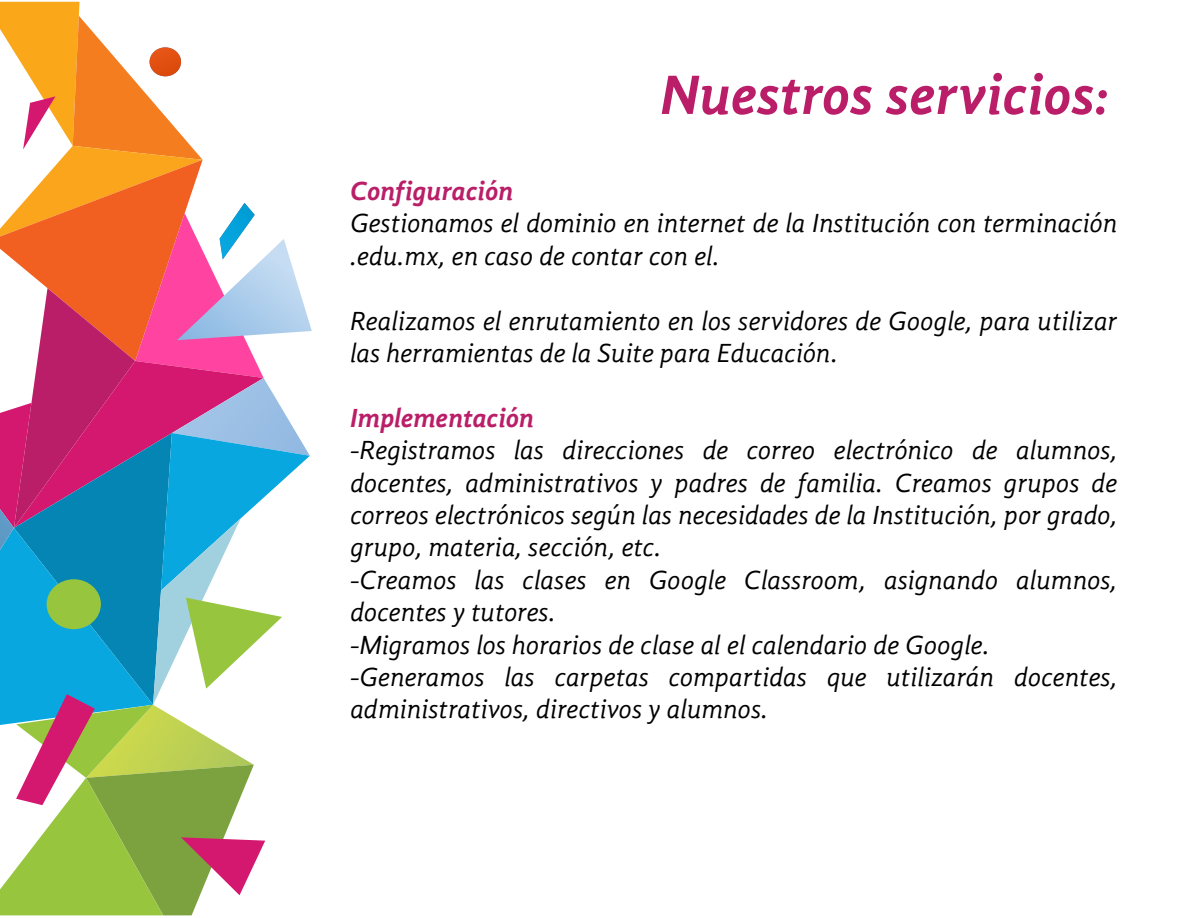
<style>
.page{position:relative;width:1188px;height:918px;background:#fff}
.page>*{position:absolute;margin:0;border:0;box-sizing:border-box;transform-origin:0 0}
.t1{font:italic 700 57px "Gandhi Sans";color:#ba1e68}
.t2{font:italic 27px/32.4px "Gandhi Sans";color:#000}
.t3{font:italic 700 27px "Gandhi Sans";letter-spacing:-.01em;color:#ba1e68}
</style>
<div class="page">
<svg style="left:0;top:2px;width:312px;height:913px"></svg>
<div style="left:150px;top:47px;width:31px;height:29px;background:#e05011;border-radius:50%"></div>
<h1 class="t1" style="left:660px;top:62px;width:450px">Nuestros servicios:</h1>
<p class="t3" style="left:350px;top:175px;width:165px">Configuración</p>
<p class="t2" style="left:350px;top:207px;width:769px">Gestionamos el dominio en internet de la Institución con terminación .edu.mx, en caso de contar con el.</p>
<p class="t2" style="left:350px;top:304px;width:769px">Realizamos el enrutamiento en los servidores de Google, para utilizar las herramientas de la Suite para Educación.</p>
<p class="t3" style="left:350px;top:402px;width:186px">Implementación</p>
<p class="t2" style="left:350px;top:434px;width:769px">-Registramos las direcciones de correo electrónico de alumnos, docentes, administrativos y padres de familia. Creamos grupos de correos electrónicos según las necesidades de la Institución, por grado, grupo, materia, sección, etc.<br>-Creamos las clases en Google Classroom, asignando alumnos, docentes y tutores.<br>-Migramos los horarios de clase al el calendario de Google. -Generamos las carpetas compartidas que utilizarán docentes, administrativos, directivos y alumnos.</p>
</div>
